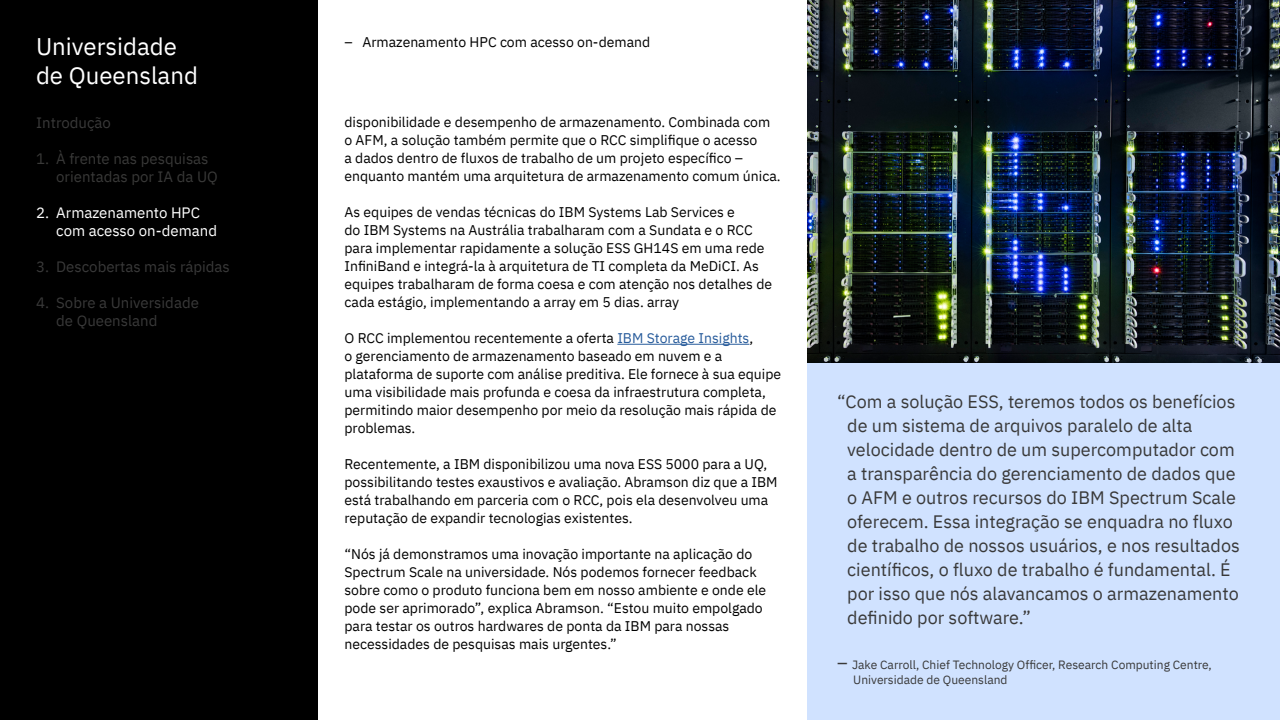
<style>
.page{position:relative;width:1280px;height:720px;background:#fff}
.page>*{position:absolute;margin:0;border:0;box-sizing:border-box;transform-origin:0 0}
.t1{font:24px "IBM Plex Sans";color:#fff}
.t2{font:18px/24px "IBM Plex Sans";color:#393939}
.t3{font:15px/18px "IBM Plex Sans";color:#393939}
.t4{font:15px/18px "IBM Plex Sans";color:#393938}
.t5{font:15px/18px "IBM Plex Sans";color:#fff}
.t6{font:14px/18px "IBM Plex Sans";color:#000}
.t7{font:12px/14.4px "IBM Plex Sans";color:#393939}
.s1{color:#275b9b}
.s2{font-size:18px}
</style>
<div class="page">
<img style="left:808px;top:0;width:472px;height:364px">
<div style="left:0;top:0;width:318px;height:720px;background:#000"></div>
<div style="left:807px;top:364px;width:473px;height:356px;background:#d0e2ff"></div>
<hr style="left:617px;top:344px;width:132px;height:1px;background:#275b9b">
<h1 class="t1" style="left:36px;top:28px;width:143px">Universidade</h1>
<p class="t6" style="left:344px;top:32px;width:307px">– Armazenamento HPC com acesso on-demand</p>
<h1 class="t1" style="left:36px;top:57px;width:163px">de Queensland</h1>
<p class="t3" style="left:36px;top:112px;width:76px">Introdução</p>
<p class="t4" style="left:56px;top:148px;width:163px;text-indent:-20px">1. À frente nas pesquisas orientadas por IA da UQ</p>
<p class="t5" style="left:56px;top:202px;width:162px;text-indent:-20px">2. Armazenamento HPC com acesso on-demand</p>
<p class="t3" style="left:36px;top:256px;width:195px">3. Descobertas mais rápidas</p>
<p class="t3" style="left:56px;top:292px;width:144px;text-indent:-20px">4. Sobre a Universidade de Queensland</p>
<p class="t6" style="left:344px;top:112px;width:438px">disponibilidade e desempenho de armazenamento. Combinada com o AFM, a solução também permite que o RCC simplifique o acesso<br>a dados dentro de fluxos de trabalho de um projeto específico – enquanto mantém uma arquitetura de armazenamento comum única.</p>
<p class="t6" style="left:344px;top:202px;width:429px">As equipes de vendas técnicas do IBM Systems Lab Services e<br>do IBM Systems na Austrália trabalharam com a Sundata e o RCC para implementar rapidamente a solução ESS GH14S em uma rede InfiniBand e integrá-la à arquitetura de TI completa da MeDiCI. As equipes trabalharam de forma coesa e com atenção nos detalhes de cada estágio, implementando a array em 5 dias. array</p>
<p class="t6" style="left:344px;top:328px;width:438px">O RCC implementou recentemente a oferta <span class="s1">IBM Storage Insights</span>,<br>o gerenciamento de armazenamento baseado em nuvem e a plataforma de suporte com análise preditiva. Ele fornece à sua equipe uma visibilidade mais profunda e coesa da infraestrutura completa, permitindo maior desempenho por meio da resolução mais rápida de problemas.</p>
<p class="t6" style="left:344px;top:454px;width:435px">Recentemente, a IBM disponibilizou uma nova ESS 5000 para a UQ, possibilitando testes exaustivos e avaliação. Abramson diz que a IBM está trabalhando em parceria com o RCC, pois ela desenvolveu uma reputação de expandir tecnologias existentes.</p>
<p class="t6" style="left:344px;top:544px;width:423px">“Nós já demonstramos uma inovação importante na aplicação do Spectrum Scale na universidade. Nós podemos fornecer feedback sobre como o produto funciona bem em nosso ambiente e onde ele pode ser aprimorado”, explica Abramson. “Estou muito empolgado para testar os outros hardwares de ponta da IBM para nossas necessidades de pesquisas mais urgentes.”</p>
<p class="t2" style="left:847px;top:388px;width:394px;text-indent:-10px">“Com a solução ESS, teremos todos os benefícios de um sistema de arquivos paralelo de alta velocidade dentro de um supercomputador com a transparência do gerenciamento de dados que o AFM e outros recursos do IBM Spectrum Scale oferecem. Essa integração se enquadra no fluxo de trabalho de nossos usuários, e nos resultados científicos, o fluxo de trabalho é fundamental. É por isso que nós alavancamos o armazenamento definido por software.”</p>
<p class="t7" style="left:853px;top:657px;width:360px;text-indent:-16px"><span class="s2">–</span> Jake Carroll, Chief Technology Officer, Research Computing Centre,<br>Universidade de Queensland</p>
</div>
